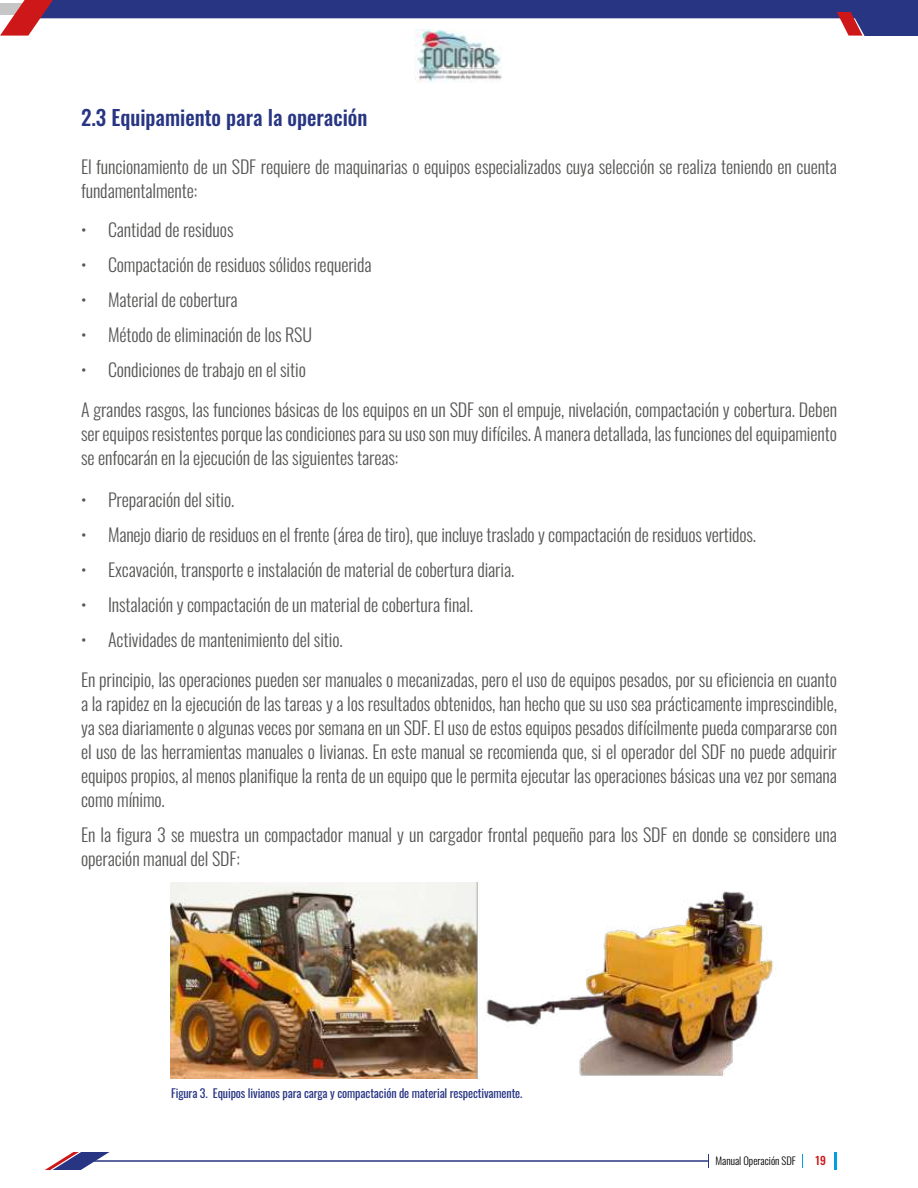
<style>
.page{position:relative;width:918px;height:1188px;background:#fff}
.page>*{position:absolute;margin:0;border:0;box-sizing:border-box;transform-origin:0 0}
.t1{font:500 21px "Oswald";color:#283583}
.t2{font:300 18px/24px "Oswald";letter-spacing:-.005em;color:#575756}
.t3{font:12px "Oswald";letter-spacing:-.01em;color:#283583}
.t4{font:500 11.25px "Oswald";color:#cd1719}
.t5{font:300 10.5px "Oswald";color:#000}
</style>
<div class="page">
<div style="left:29px;top:0;width:889px;height:36px;background:#283583"></div>
<svg style="left:0;top:0;width:865px;height:41px"></svg>
<svg style="left:45px;top:1152px;width:64px;height:18px"></svg>
<hr style="left:834px;top:1152px;width:3px;height:18px;background:#009ee4">
<svg style="left:802px;top:1154px;width:1px;height:13px"></svg>
<hr style="left:81px;top:1160px;width:627px;height:2px;background:#283583">
<svg style="left:708px;top:1154px;width:1px;height:13px"></svg>
<img style="left:415px;top:30px;width:88px;height:52px">
<img style="left:171px;top:882px;width:605px;height:197px">
<p class="t1" style="left:81px;top:108px;width:288px">2.3 Equipamiento para la operación</p>
<p class="t2" style="left:81px;top:156px;width:758px">El funcionamiento de un SDF requiere de maquinarias o equipos especializados cuya selección se realiza teniendo en cuenta fundamentalmente:</p>
<p class="t2" style="left:81px;top:220px;width:154px">• Cantidad de residuos</p>
<p class="t2" style="left:81px;top:254px;width:292px">• Compactación de residuos sólidos requerida</p>
<p class="t2" style="left:81px;top:289px;width:158px">• Material de cobertura</p>
<p class="t2" style="left:81px;top:324px;width:233px">• Método de eliminación de los RSU</p>
<p class="t2" style="left:81px;top:359px;width:226px">• Condiciones de trabajo en el sitio</p>
<p class="t2" style="left:81px;top:400px;width:758px;text-align:justify">A grandes rasgos, las funciones básicas de los equipos en un SDF son el empuje, nivelación, compactación y cobertura. Deben ser equipos resistentes porque las condiciones para su uso son muy difíciles. A manera detallada, las funciones del equipamiento se enfocarán en la ejecución de las siguientes tareas:</p>
<p class="t2" style="left:81px;top:490px;width:155px">• Preparación del sitio.</p>
<p class="t2" style="left:81px;top:524px;width:677px">• Manejo diario de residuos en el frente (área de tiro), que incluye traslado y compactación de residuos vertidos.</p>
<p class="t2" style="left:81px;top:559px;width:435px">• Excavación, transporte e instalación de material de cobertura diaria.</p>
<p class="t2" style="left:81px;top:594px;width:394px">• Instalación y compactación de un material de cobertura final.</p>
<p class="t2" style="left:81px;top:629px;width:263px">• Actividades de mantenimiento del sitio.</p>
<p class="t2" style="left:81px;top:670px;width:758px;text-align:justify">En principio, las operaciones pueden ser manuales o mecanizadas, pero el uso de equipos pesados, por su eficiencia en cuanto a la rapidez en la ejecución de las tareas y a los resultados obtenidos, han hecho que su uso sea prácticamente imprescindible, ya sea diariamente o algunas veces por semana en un SDF. El uso de estos equipos pesados difícilmente pueda compararse con el uso de las herramientas manuales o livianas. En este manual se recomienda que, si el operador del SDF no puede adquirir equipos propios, al menos planifique la renta de un equipo que le permita ejecutar las operaciones básicas una vez por semana como mínimo.</p>
<p class="t2" style="left:81px;top:824px;width:758px">En la figura 3 se muestra un compactador manual y un cargador frontal pequeño para los SDF en donde se considere una operación manual del SDF:</p>
<p class="t3" style="left:171px;top:1088px;width:353px">Figura 3. Equipos livianos para carga y compactación de material respectivamente.</p>
<p class="t5" style="left:716px;top:1156px;width:82px">Manual Operación SDF</p>
<p class="t4" style="left:816px;top:1156px;width:12px">19</p>
</div>
